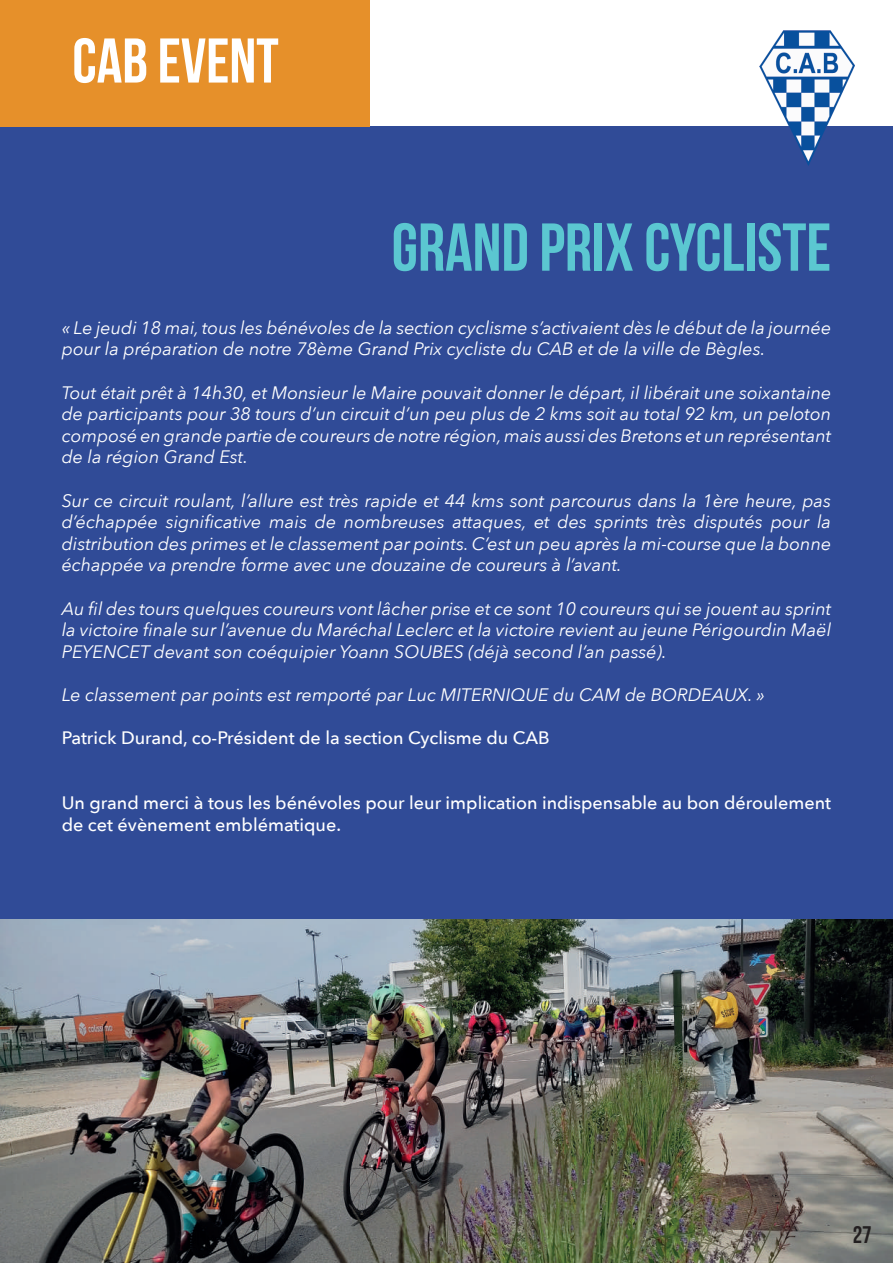
<style>
.page{position:relative;width:893px;height:1263px;background:#fff}
.page>*{position:absolute;margin:0;border:0;box-sizing:border-box;transform-origin:0 0}
.t1{font:67.5px "Bebas Neue";color:#5bc7d1}
.t2{font:63px "Bebas Neue";color:#fff}
.t3{font:24px "Bebas Neue";color:#231f20}
.t4{font:italic 18px/21.6px "Avenir Next";color:#fff;text-align:justify}
.t5{font:500 18px/21.6px "Avenir Next";color:#fff}
</style>
<div class="page">
<div style="left:0;top:126px;width:893px;height:793px;background:#304b97"></div>
<div style="left:0;top:0;width:369px;height:126px;background:#e6902a"></div>
<img style="left:760px;top:30px;width:95px;height:136px">
<img style="left:0;top:919px;width:893px;height:344px">
<h2 class="t2" style="left:72px;top:26px;width:208px">CAB EVENT</h2>
<h1 class="t1" style="left:392px;top:210px;width:441px">GRAND PRIX CYCLISTE</h1>
<p class="t4" style="left:62px;top:316px;width:771px">« Le jeudi 18 mai, tous les bénévoles de la section cyclisme s’activaient dès le début de la journée pour la préparation de notre 78ème Grand Prix cycliste du CAB et de la ville de Bègles.</p>
<p class="t4" style="left:62px;top:381px;width:771px">Tout était prêt à 14h30, et Monsieur le Maire pouvait donner le départ, il libérait une soixantaine de participants pour 38 tours d’un circuit d’un peu plus de 2 kms soit au total 92 km, un peloton composé en grande partie de coureurs de notre région, mais aussi des Bretons et un représentant de la région Grand Est.</p>
<p class="t4" style="left:62px;top:489px;width:771px">Sur ce circuit roulant, l’allure est très rapide et 44 kms sont parcourus dans la 1ère heure, pas d’échappée significative mais de nombreuses attaques, et des sprints très disputés pour la distribution des primes et le classement par points. C’est un peu après la mi-course que la bonne échappée va prendre forme avec une douzaine de coureurs à l’avant.</p>
<p class="t4" style="left:62px;top:597px;width:771px">Au fil des tours quelques coureurs vont lâcher prise et ce sont 10 coureurs qui se jouent au sprint la victoire finale sur l’avenue du Maréchal Leclerc et la victoire revient au jeune Périgourdin Maël PEYENCET devant son coéquipier Yoann SOUBES (déjà second l’an passé).</p>
<p class="t4" style="left:62px;top:683px;width:705px">Le classement par points est remporté par Luc MITERNIQUE du CAM de BORDEAUX. »</p>
<p class="t5" style="left:62px;top:726px;width:490px">Patrick Durand, co-Président de la section Cyclisme du CAB</p>
<p class="t5" style="left:62px;top:791px;width:771px">Un grand merci à tous les bénévoles pour leur implication indispensable au bon déroulement de cet évènement emblématique.</p>
<h3 class="t3" style="left:853px;top:1222px;width:21px">27</h3>
</div>
